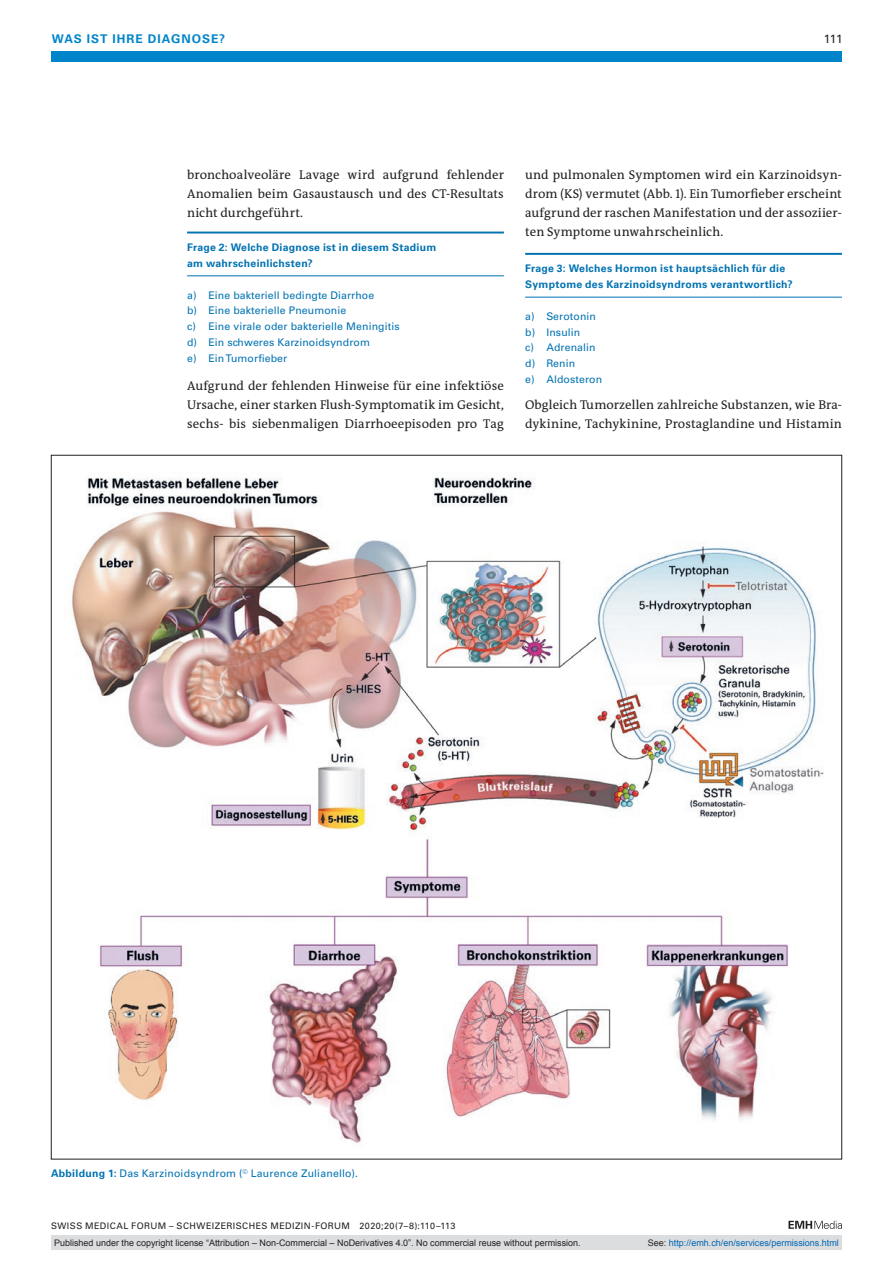
<style>
.page{position:relative;width:893px;height:1263px;background:#fff}
.page>*{position:absolute;margin:0;border:0;box-sizing:border-box;transform-origin:0 0}
.t1{font:12.75px/19.2px "The Antiqua B W5 Plain";letter-spacing:.01em;color:#231f20;text-align:justify}
.t2{font:700 12px "Univers LT Std";color:#0084ca}
.t3{font:12px "Univers LT Std";color:#231f20}
.t4{font:10.5px/15.8px "Univers LT Std";letter-spacing:.01em;color:#0072b2}
.t5{font:700 10.5px/16.5px "Univers LT Std";letter-spacing:.025em;color:#0072b2}
.t6{font:9px "Arial";color:#231f20}
.t7{font:9px "Univers LT Std";letter-spacing:.05em;color:#231f20}
.t8{font:9px "Arial";color:#0166b3}
.s1{font-weight:700}
.s2{color:#231f20}
</style>
<div class="page">
<div style="left:51px;top:51px;width:791px;height:11px;background:#0084ca"></div>
<svg style="left:788px;top:1221px;width:54px;height:8px"></svg>
<hr style="left:187px;top:232px;width:317px;height:1px;background:#0072b2">
<hr style="left:187px;top:275px;width:317px;height:1px;background:#0072b2">
<hr style="left:525px;top:253px;width:317px;height:2px;background:#0072b2">
<hr style="left:525px;top:297px;width:317px;height:1px;background:#0072b2">
<img style="left:71px;top:477px;width:753px;height:666px">
<div style="left:51px;top:1235px;width:791px;height:15px;background:#dcdddf"></div>
<p class="t2" style="left:52px;top:31px;width:43px">Was ist</p>
<p class="t2" style="left:112px;top:31px;width:9px">ihre</p>
<p class="t2" style="left:148px;top:31px;width:10px">diagnose</p>
<p class="t2" style="left:219px;top:31px;width:7px">?</p>
<p class="t3" style="left:824px;top:31px;width:21px">111</p>
<p class="t1" style="left:187px;top:165px;width:318px">bronchoalveoläre Lavage wird aufgrund fehlender Anomalien beim Gasaustausch und des CT-Resultats nicht durchgeführt.</p>
<p class="t5" style="left:187px;top:239px;width:251px">Frage 2: Welche Diagnose ist in diesem Stadium am wahrscheinlichsten?</p>
<p class="t4" style="left:187px;top:287px;width:214px">a) Eine bakteriell bedingte Diarrhoe<br>b) Eine bakterielle Pneumonie<br>c) Eine virale oder bakterielle Meningitis d) Ein schweres Karzinoidsyndrom<br>e) Ein Tumorfieber</p>
<p class="t1" style="left:187px;top:376px;width:318px">Aufgrund der fehlenden Hinweise für eine infektiöse Ursache, einer starken Flush-Symptomatik im Gesicht, sechs- bis siebenmaligen Diarrhoeepisoden pro Tag</p>
<p class="t1" style="left:525px;top:165px;width:318px">und pulmonalen Symptomen wird ein Karzinoidsyn&shy;drom (KS) vermutet (Abb. 1). Ein Tumorfieber erscheint aufgrund der raschen Manifestation und der assoziier&shy;ten Symptome unwahrscheinlich.</p>
<p class="t5" style="left:525px;top:260px;width:269px">Frage 3: Welches Hormon ist hauptsächlich für die<br>Symptome des Karzinoidsyndroms verantwortlich?</p>
<p class="t4" style="left:525px;top:308px;width:79px">a) Serotonin b) Insulin<br>c) Adrenalin d) Renin<br>e) Aldosteron</p>
<p class="t1" style="left:525px;top:395px;width:318px">Obgleich Tumorzellen zahlreiche Substanzen, wie Bra&shy;dykinine, Tachykinine, Prostaglandine und Histamin</p>
<p class="t4" style="left:51px;top:1166px;width:308px"><span class="s1">Abbildung 1:</span> Das Karzinoidsyndrom (<sup>©</sup> Laurence Zulianello).</p>
<p class="t7" style="left:51px;top:1220px;width:406px">SWISS MEDICAL FORUM – SCHWEIZERISCHES MEDIZIN-FORUM 2020;20(7–8):110–113</p>
<p class="t6" style="left:54px;top:1237px;width:528px">Published under the copyright license “Attribution – Non-Commercial – NoDerivatives 4.0”. No commercial reuse without permission.</p>
<p class="t8" style="left:648px;top:1237px;width:193px"><span class="s2">See:</span> http://emh.ch/en/services/permissions.html</p>
</div>
